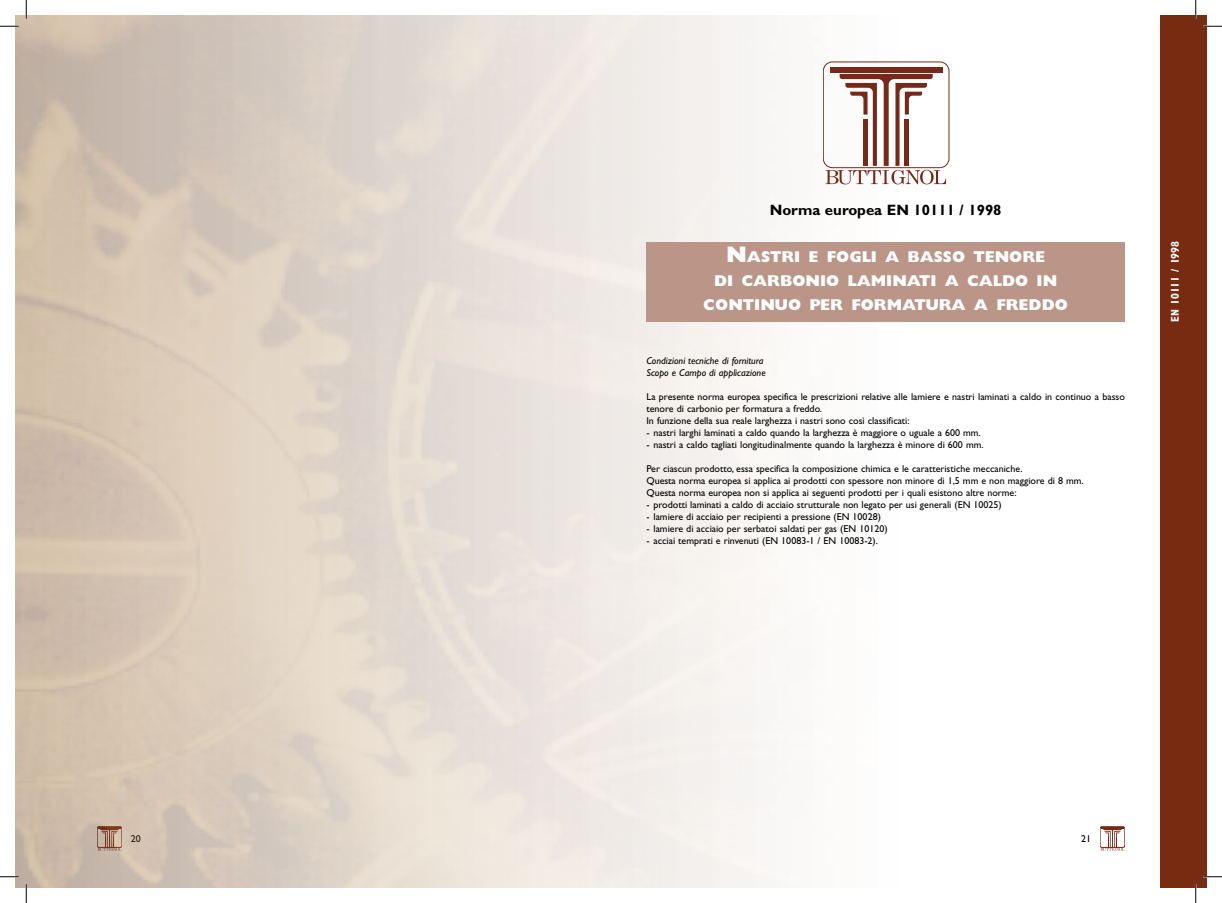
<style>
.page{position:relative;width:1222px;height:903px;background:#fff}
.page>*{position:absolute;margin:0;border:0;box-sizing:border-box;transform-origin:0 0}
.t1{font:800 15.75px/23.8px "Gill Sans";color:#fff;text-align:center}
.t2{font:700 15px "Gill Sans";color:#000}
.t3{font:700 condensed 11.25px "Gill Sans";color:#fff}
.t4{font:10px/12px "Gill Sans";color:#000}
.t5{font:italic 10px/12px "Gill Sans";color:#000}
.s1{font-size:22.5px}
</style>
<div class="page">
<div style="left:1100px;top:827px;width:25px;height:20px;border:1px solid #772919;border-radius:2px"></div>
<svg style="left:1100px;top:828px;width:24px;height:23px"></svg>
<img style="left:16px;top:16px;width:891px;height:871px">
<div style="left:1160px;top:16px;width:46px;height:871px;background:#772c12"></div>
<div style="left:830px;top:67px;width:112px;height:5px;background:#772919"></div>
<div style="left:823px;top:62px;width:126px;height:106px;border:1px solid #772919;border-radius:9px"></div>
<svg style="left:825px;top:74px;width:121px;height:110px"></svg>
<div style="left:646px;top:242px;width:479px;height:79px;background:#bb9588"></div>
<svg style="left:0;top:25px;width:19px;height:2px"></svg>
<svg style="left:1203px;top:25px;width:19px;height:2px"></svg>
<svg style="left:0;top:876px;width:19px;height:1px"></svg>
<svg style="left:1203px;top:876px;width:19px;height:1px"></svg>
<svg style="left:25px;top:0;width:2px;height:19px"></svg>
<svg style="left:25px;top:884px;width:2px;height:19px"></svg>
<svg style="left:1195px;top:0;width:1px;height:19px"></svg>
<svg style="left:1195px;top:884px;width:1px;height:19px"></svg>
<h2 class="t2" style="left:770px;top:201px;width:233px">Norma europea EN 10111 / 1998</h2>
<h1 class="t1" style="left:703px;top:245px;width:366px"><span class="s1">N</span>ASTRI E FOGLI A BASSO TENORE<br>DI CARBONIO LAMINATI A CALDO IN<br>CONTINUO PER FORMATURA A FREDDO</h1>
<p class="t5" style="left:646px;top:355px;width:121px">Condizioni tecniche di fornitura<br>Scopo e Campo di applicazione</p>
<p class="t4" style="left:646px;top:391px;width:480px">La presente norma europea specifica le prescrizioni relative alle lamiere e nastri laminati a caldo in continuo a basso tenore di carbonio per formatura a freddo.<br>In funzione della sua reale larghezza i nastri sono così classificati:</p>
<p class="t4" style="left:646px;top:427px;width:336px">- nastri larghi laminati a caldo quando la larghezza è maggiore o uguale a 600 mm.</p>
<p class="t4" style="left:646px;top:439px;width:339px">- nastri a caldo tagliati longitudinalmente quando la larghezza è minore di 600 mm.</p>
<p class="t4" style="left:646px;top:463px;width:439px">Per ciascun prodotto, essa specifica la composizione chimica e le caratteristiche meccaniche.<br>Questa norma europea si applica ai prodotti con spessore non minore di 1,5 mm e non maggiore di 8 mm.<br>Questa norma europea non si applica ai seguenti prodotti per i quali esistono altre norme:</p>
<p class="t4" style="left:646px;top:499px;width:357px">- prodotti laminati a caldo di acciaio strutturale non legato per usi generali (EN 10025)</p>
<p class="t4" style="left:646px;top:511px;width:236px">- lamiere di acciaio per recipienti a pressione (EN 10028)</p>
<p class="t4" style="left:646px;top:523px;width:243px">- lamiere di acciaio per serbatoi saldati per gas (EN 10120)</p>
<p class="t4" style="left:646px;top:535px;width:233px">- acciai temprati e rinvenuti (EN 10083-1 / EN 10083-2).</p>
<p class="t3" style="left:1168px;top:322px;width:82px;rotate:-90deg">EN 10111 / 1998</p>
<p class="t4" style="left:131px;top:832px;width:11px">20</p>
<p class="t4" style="left:1081px;top:832px;width:11px">21</p>
</div>
